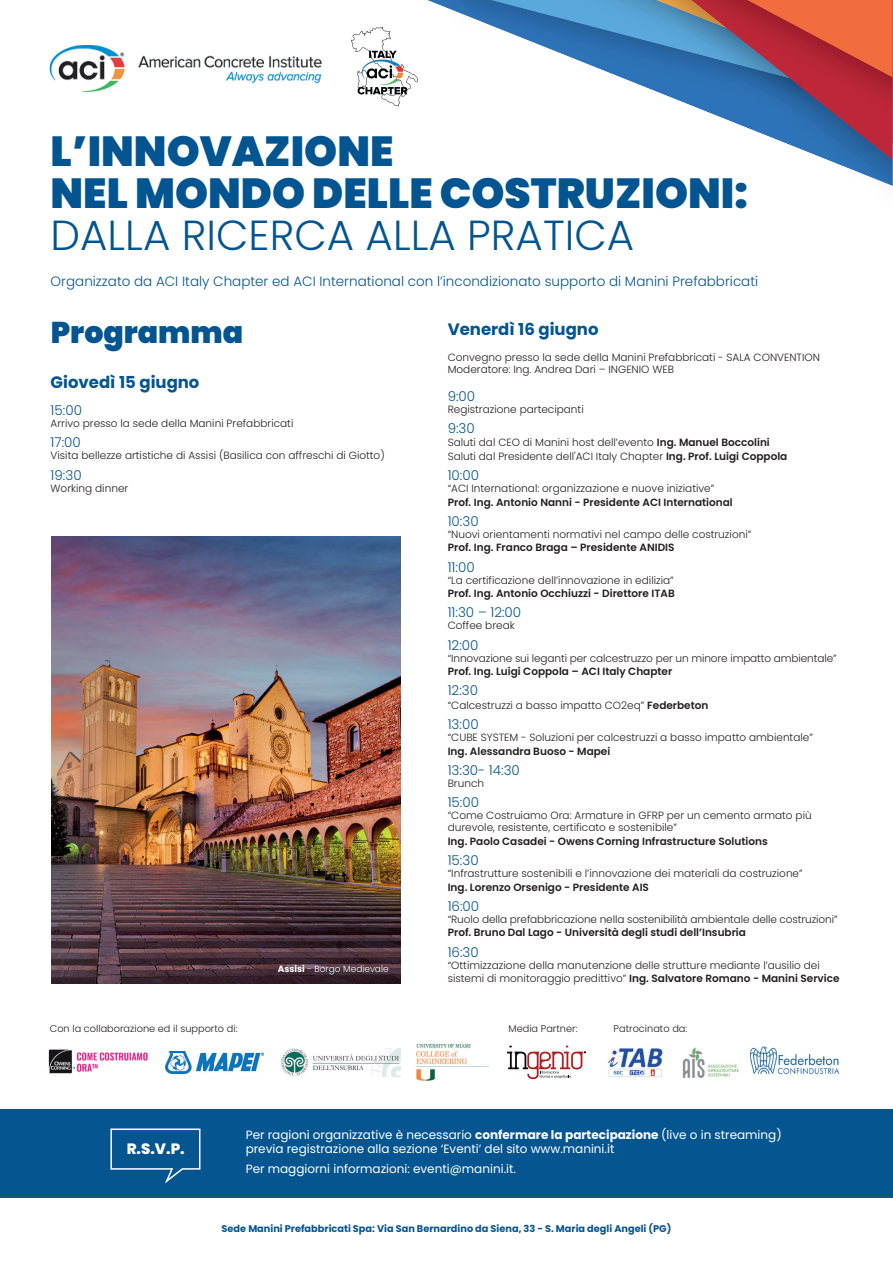
<style>
.page{position:relative;width:893px;height:1263px;background:#fff}
.page>*{position:absolute;margin:0;border:0;box-sizing:border-box;transform-origin:0 0}
.t1{font:900 42px/42px "Poppins";color:#035591}
.t2{font:300 42px "Poppins";color:#035591}
.t3{font:900 30px "Poppins";color:#035591}
.t4{font:700 16.5px "Poppins";color:#055591}
.t5{font:800 15px "Poppins";color:#fff}
.t6{font:300 13.5px "Poppins";color:#055591}
.t7{font:12px/13.5px "Poppins";color:#fff}
.t8{font:300 10.5px/12px "Poppins";color:#231f20}
.t9{font:600 10.5px "Poppins";color:#231f20}
.t10{font:700 9.75px "Poppins";color:#055591}
.t11{font:300 9.75px "Poppins";color:#231f20}
.t12{font:300 9px "Poppins";color:#fff}
.s1{font-weight:700}
.s2{font-weight:600}
</style>
<div class="page">
<div style="left:0;top:1109px;width:893px;height:89px;background:#055591"></div>
<img style="left:428px;top:0;width:21px;height:9px">
<img style="left:449px;top:0;width:42px;height:26px">
<img style="left:828px;top:160px;width:64px;height:26px">
<svg style="left:491px;top:0;width:401px;height:160px"></svg>
<img style="left:351px;top:27px;width:67px;height:80px">
<img style="left:49px;top:45px;width:273px;height:47px">
<img style="left:51px;top:536px;width:349px;height:447px">
<img style="left:608px;top:1048px;width:55px;height:29px">
<img style="left:48px;top:1049px;width:100px;height:25px">
<img style="left:166px;top:1051px;width:97px;height:23px">
<img style="left:416px;top:1044px;width:72px;height:36px">
<svg style="left:507px;top:1045px;width:79px;height:34px"></svg>
<img style="left:683px;top:1047px;width:56px;height:31px">
<img style="left:749px;top:1046px;width:91px;height:29px">
<img style="left:281px;top:1048px;width:119px;height:29px">
<svg style="left:110px;top:1128px;width:91px;height:55px"></svg>
<h1 class="t1" style="left:51px;top:130px;width:699px">L’INNOVAZIONE<br>NEL MONDO DELLE COSTRUZIONI:</h1>
<h1 class="t2" style="left:51px;top:211px;width:585px">DALLA RICERCA ALLA PRATICA</h1>
<p class="t6" style="left:51px;top:273px;width:709px">Organizzato da ACI Italy Chapter ed ACI International con l’incondizionato supporto di Manini Prefabbricati</p>
<h2 class="t3" style="left:51px;top:315px;width:194px">Programma</h2>
<h3 class="t4" style="left:51px;top:373px;width:150px">Giovedì 15 giugno</h3>
<p class="t6" style="left:51px;top:403px;width:33px">15:00</p>
<p class="t8" style="left:51px;top:417px;width:244px">Arrivo presso la sede della Manini Prefabbricati</p>
<p class="t6" style="left:51px;top:435px;width:32px">17:00</p>
<p class="t8" style="left:51px;top:450px;width:336px">Visita bellezze artistiche di Assisi (Basilica con affreschi di Giotto)</p>
<p class="t6" style="left:51px;top:467px;width:33px">19:30</p>
<p class="t8" style="left:51px;top:482px;width:79px">Working dinner</p>
<p class="t12" style="left:278px;top:964px;width:112px"><span class="s1">Assisi</span> - Borgo Medievale</p>
<h3 class="t4" style="left:448px;top:320px;width:152px">Venerdì 16 giugno</h3>
<p class="t8" style="left:448px;top:351px;width:374px">Convegno presso la sede della Manini Prefabbricati - SALA CONVENTION<br>Moderatore: Ing. Andrea Dari – INGENIO WEB</p>
<p class="t6" style="left:448px;top:388px;width:29px">9:00</p>
<p class="t8" style="left:448px;top:403px;width:138px">Registrazione partecipanti</p>
<p class="t6" style="left:448px;top:420px;width:29px">9:30</p>
<p class="t8" style="left:448px;top:436px;width:341px;line-height:13.5px">Saluti dal CEO di Manini host dell’evento <span class="s2">Ing. Manuel Boccolini<br></span>Saluti dal Presidente dell'ACI Italy Chapter <span class="s2">Ing. Prof. Luigi Coppola</span></p>
<p class="t6" style="left:448px;top:468px;width:33px">10:00</p>
<p class="t8" style="left:448px;top:483px;width:268px">“ACI International: organizzazione e nuove iniziative”</p>
<p class="t9" style="left:448px;top:496px;width:287px">Prof. Ing. Antonio Nanni - Presidente ACI International</p>
<p class="t6" style="left:448px;top:513px;width:32px">10:30</p>
<p class="t8" style="left:448px;top:528px;width:305px">“Nuovi orientamenti normativi nel campo delle costruzioni”</p>
<p class="t9" style="left:448px;top:542px;width:228px">Prof. Ing. Franco Braga – Presidente ANIDIS</p>
<p class="t6" style="left:448px;top:559px;width:29px">11:00</p>
<p class="t8" style="left:448px;top:574px;width:228px">“La certificazione dell’innovazione in edilizia”</p>
<p class="t9" style="left:448px;top:587px;width:229px">Prof. Ing. Antonio Occhiuzzi - Direttore ITAB</p>
<p class="t6" style="left:448px;top:605px;width:75px">11:30 – 12:00</p>
<p class="t8" style="left:448px;top:620px;width:69px">Coffee break</p>
<p class="t6" style="left:448px;top:637px;width:32px">12:00</p>
<p class="t8" style="left:448px;top:652px;width:391px">“Innovazione sui leganti per calcestruzzo per un minore impatto ambientale”</p>
<p class="t9" style="left:448px;top:665px;width:226px">Prof. Ing. Luigi Coppola – ACI Italy Chapter</p>
<p class="t6" style="left:448px;top:683px;width:32px">12:30</p>
<p class="t8" style="left:448px;top:699px;width:262px">“Calcestruzzi a basso impatto CO2eq” <span class="s2">Federbeton</span></p>
<p class="t6" style="left:448px;top:717px;width:32px">13:00</p>
<p class="t8" style="left:448px;top:732px;width:367px">“CUBE SYSTEM - Soluzioni per calcestruzzi a basso impatto ambientale”</p>
<p class="t9" style="left:448px;top:745px;width:164px">Ing. Alessandra Buoso - Mapei</p>
<p class="t6" style="left:448px;top:762px;width:74px">13:30- 14:30</p>
<p class="t8" style="left:448px;top:777px;width:38px">Brunch</p>
<p class="t6" style="left:448px;top:795px;width:33px">15:00</p>
<p class="t8" style="left:448px;top:810px;width:366px">“Come Costruiamo Ora: Armature in GFRP per un cemento armato più durevole, resistente, certificato e sostenibile”</p>
<p class="t9" style="left:448px;top:835px;width:322px">Ing. Paolo Casadei - Owens Corning Infrastructure Solutions</p>
<p class="t6" style="left:448px;top:852px;width:32px">15:30</p>
<p class="t8" style="left:448px;top:867px;width:357px">“Infrastrutture sostenibili e l’innovazione dei materiali da costruzione”</p>
<p class="t9" style="left:448px;top:881px;width:203px">Ing. Lorenzo Orsenigo - Presidente AIS</p>
<p class="t6" style="left:448px;top:898px;width:33px">16:00</p>
<p class="t8" style="left:448px;top:913px;width:391px">“Ruolo della prefabbricazione nella sostenibilità ambientale delle costruzioni”</p>
<p class="t9" style="left:448px;top:926px;width:300px">Prof. Bruno Dal Lago - Università degli studi dell’Insubria</p>
<p class="t6" style="left:448px;top:944px;width:33px">16:30</p>
<p class="t8" style="left:448px;top:958px;width:393px;line-height:13.5px">“Ottimizzazione della manutenzione delle strutture mediante l’ausilio dei sistemi di monitoraggio predittivo” <span class="s2">Ing. Salvatore Romano - Manini Service</span></p>
<p class="t11" style="left:50px;top:1023px;width:189px">Con la collaborazione ed il supporto di:</p>
<p class="t11" style="left:508px;top:1023px;width:70px">Media Partner:</p>
<p class="t11" style="left:614px;top:1023px;width:75px">Patrocinato da:</p>
<h3 class="t5" style="left:127px;top:1140px;width:60px">R.S.V.P.</h3>
<p class="t7" style="left:246px;top:1128px;width:538px">Per ragioni organizzative è necessario <span class="s1">confermare la partecipazione</span> (live o in streaming) previa registrazione alla sezione ‘Eventi’ del sito www.manini.it</p>
<p class="t7" style="left:246px;top:1162px;width:272px">Per maggiorni informazioni: eventi@manini.it.</p>
<p class="t10" style="left:222px;top:1222px;width:451px">Sede Manini Prefabbricati Spa: Via San Bernardino da Siena, 33 - S. Maria degli Angeli (PG)</p>
</div>
